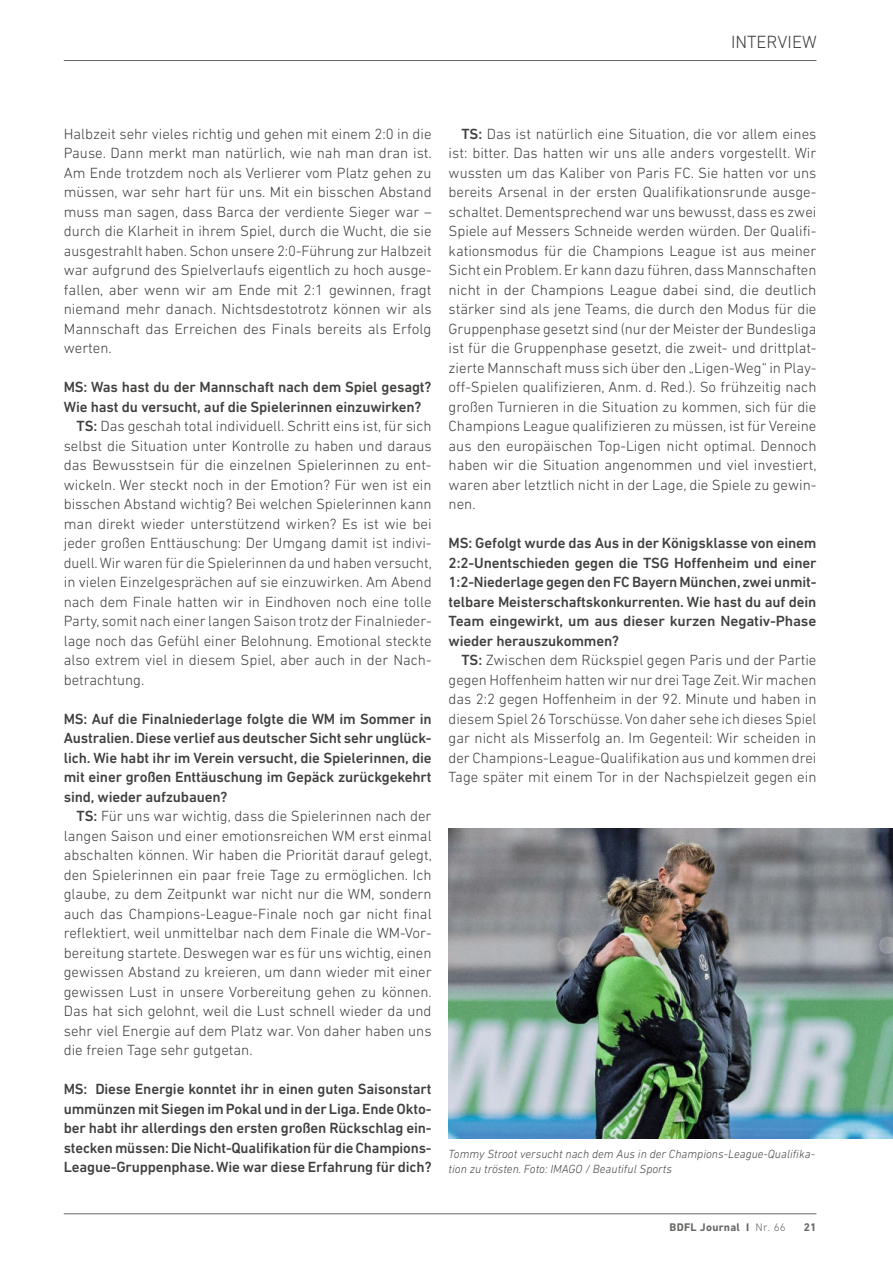
<style>
.page{position:relative;width:893px;height:1263px;background:#fff}
.page>*{position:absolute;margin:0;border:0;box-sizing:border-box;transform-origin:0 0}
.t1{font:300 18px "DIN Next LT Pro";color:#40403f}
.t2{font:300 15px/19.5px "DIN Next LT Pro";color:#40403f;text-align:justify}
.t3{font:500 15px/19.5px "DIN Next LT Pro";letter-spacing:-.01em;color:#40403f;text-align:justify}
.t4{font:italic 300 12px/14.4px "DIN Next LT Pro";color:#40403f}
.t5{font:700 11.25px "DIN Next LT Pro";letter-spacing:.025em;color:#686867}
.s1{font-weight:500}
.s2{font-weight:300}
</style>
<div class="page">
<hr style="left:64px;top:1213px;width:752px;height:1px;background:#686867">
<hr style="left:64px;top:60px;width:752px;height:1px;background:#686867">
<img style="left:449px;top:828px;width:444px;height:310px">
<p class="t1" style="left:731px;top:31px;width:87px">INTERVIEW</p>
<p class="t2" style="left:64px;top:124px;width:370px">Halbzeit sehr vieles richtig und gehen mit einem 2:0 in die Pause. Dann merkt man natürlich, wie nah man dran ist.<br>Am Ende trotzdem noch als Verlierer vom Platz gehen zu müssen, war sehr hart für uns. Mit ein bisschen Abstand muss man sagen, dass Barca der verdiente Sieger war – durch die Klarheit in ihrem Spiel, durch die Wucht, die sie ausgestrahlt haben. Schon unsere 2:0-Führung zur Halbzeit war aufgrund des Spielverlaufs eigentlich zu hoch ausge&shy;fallen, aber wenn wir am Ende mit 2:1 gewinnen, fragt niemand mehr danach. Nichtsdestotrotz können wir als Mannschaft das Erreichen des Finals bereits als Erfolg werten.</p>
<p class="t3" style="left:64px;top:377px;width:369px">MS: Was hast du der Mannschaft nach dem Spiel gesagt?</p>
<p class="t3" style="left:64px;top:397px;width:359px">Wie hast du versucht, auf die Spielerinnen einzuwirken?</p>
<p class="t2" style="left:77px;top:416px;width:357px"><span class="s1">TS:</span> Das geschah total individuell. Schritt eins ist, für sich</p>
<p class="t2" style="left:64px;top:436px;width:369px">selbst die Situation unter Kontrolle zu haben und daraus</p>
<p class="t2" style="left:64px;top:455px;width:369px">das Bewusstsein für die einzelnen Spielerinnen zu ent-</p>
<p class="t2" style="left:64px;top:475px;width:369px">wickeln. Wer steckt noch in der Emotion? Für wen ist ein</p>
<p class="t2" style="left:64px;top:494px;width:369px">bisschen Abstand wichtig? Bei welchen Spielerinnen kann</p>
<p class="t2" style="left:64px;top:514px;width:369px">man direkt wieder unterstützend wirken? Es ist wie bei</p>
<p class="t2" style="left:64px;top:533px;width:369px">jeder großen Enttäuschung: Der Umgang damit ist indivi-</p>
<p class="t2" style="left:64px;top:553px;width:370px">duell. Wir waren für die Spielerinnen da und haben versucht,</p>
<p class="t2" style="left:64px;top:572px;width:369px">in vielen Einzelgesprächen auf sie einzuwirken. Am Abend</p>
<p class="t2" style="left:64px;top:592px;width:369px">nach dem Finale hatten wir in Eindhoven noch eine tolle</p>
<p class="t2" style="left:64px;top:611px;width:369px">Party, somit nach einer langen Saison trotz der Finalnieder-</p>
<p class="t2" style="left:64px;top:631px;width:369px">lage noch das Gefühl einer Belohnung. Emotional steckte</p>
<p class="t2" style="left:64px;top:650px;width:369px">also extrem viel in diesem Spiel, aber auch in der Nach-</p>
<p class="t2" style="left:64px;top:670px;width:82px">betrachtung.</p>
<p class="t3" style="left:64px;top:709px;width:369px">MS: Auf die Finalniederlage folgte die WM im Sommer in Australien. Diese verlief aus deutscher Sicht sehr unglück&shy;lich. Wie habt ihr im Verein versucht, die Spielerinnen, die mit einer großen Enttäuschung im Gepäck zurückgekehrt sind, wieder aufzubauen?</p>
<p class="t2" style="left:64px;top:806px;width:370px;text-indent:13px"><span class="s1">TS:</span> Für uns war wichtig, dass die Spielerinnen nach der langen Saison und einer emotionsreichen WM erst einmal abschalten können. Wir haben die Priorität darauf gelegt, den Spielerinnen ein paar freie Tage zu ermöglichen. Ich glaube, zu dem Zeitpunkt war nicht nur die WM, sondern auch das Champions-League-Finale noch gar nicht final reflektiert, weil unmittelbar nach dem Finale die WM-Vor&shy;bereitung startete. Deswegen war es für uns wichtig, einen gewissen Abstand zu kreieren, um dann wieder mit einer gewissen Lust in unsere Vorbereitung gehen zu können.<br>Das hat sich gelohnt, weil die Lust schnell wieder da und sehr viel Energie auf dem Platz war. Von daher haben uns die freien Tage sehr gutgetan.</p>
<p class="t3" style="left:64px;top:1079px;width:369px">MS: Diese Energie konntet ihr in einen guten Saisonstart ummünzen mit Siegen im Pokal und in der Liga. Ende Okto&shy;ber habt ihr allerdings den ersten großen Rückschlag ein&shy;stecken müssen: Die Nicht-Qualifikation für die Champions-League-Gruppenphase. Wie war diese Erfahrung für dich?</p>
<p class="t2" style="left:449px;top:124px;width:370px;text-indent:13px"><span class="s1">TS:</span> Das ist natürlich eine Situation, die vor allem eines ist: bitter. Das hatten wir uns alle anders vorgestellt. Wir wussten um das Kaliber von Paris FC. Sie hatten vor uns bereits Arsenal in der ersten Qualifikationsrunde ausge&shy;schaltet. Dementsprechend war uns bewusst, dass es zwei Spiele auf Messers Schneide werden würden. Der Qualifi&shy;kationsmodus für die Champions League ist aus meiner Sicht ein Problem. Er kann dazu führen, dass Mannschaften nicht in der Champions League dabei sind, die deutlich stärker sind als jene Teams, die durch den Modus für die Gruppenphase gesetzt sind (nur der Meister der Bundesliga ist für die Gruppenphase gesetzt, die zweit- und drittplat&shy;zierte Mannschaft muss sich über den „Ligen-Weg“ in Play&shy;off-Spielen qualifizieren, Anm. d. Red.). So frühzeitig nach großen Turnieren in die Situation zu kommen, sich für die Champions League qualifizieren zu müssen, ist für Vereine aus den europäischen Top-Ligen nicht optimal. Dennoch haben wir die Situation angenommen und viel investiert, waren aber letztlich nicht in der Lage, die Spiele zu gewin&shy;nen.</p>
<p class="t3" style="left:449px;top:533px;width:369px">MS: Gefolgt wurde das Aus in der Königsklasse von einem 2:2-Unentschieden gegen die TSG Hoffenheim und einer 1:2-Niederlage gegen den FC Bayern München, zwei unmit&shy;telbare Meisterschaftskonkurrenten. Wie hast du auf dein Team eingewirkt, um aus dieser kurzen Negativ-Phase wieder herauszukommen?</p>
<p class="t2" style="left:449px;top:650px;width:369px;text-indent:13px"><span class="s1">TS:</span> Zwischen dem Rückspiel gegen Paris und der Partie gegen Hoffenheim hatten wir nur drei Tage Zeit. Wir machen das 2:2 gegen Hoffenheim in der 92. Minute und haben in diesem Spiel 26 Torschüsse. Von daher sehe ich dieses Spiel gar nicht als Misserfolg an. Im Gegenteil: Wir scheiden in der Champions-League-Qualifikation aus und kommen drei Tage später mit einem Tor in der Nachspielzeit gegen ein</p>
<p class="t4" style="left:449px;top:1148px;width:368px">Tommy Stroot versucht nach dem Aus in der Champions-League-Qualifika&shy;tion zu trösten. Foto: IMAGO / Beautiful Sports</p>
<p class="t5" style="left:669px;top:1220px;width:118px">BDFL Journal I <span class="s2">Nr. 66</span></p>
<p class="t5" style="left:804px;top:1220px;width:14px">21</p>
</div>
